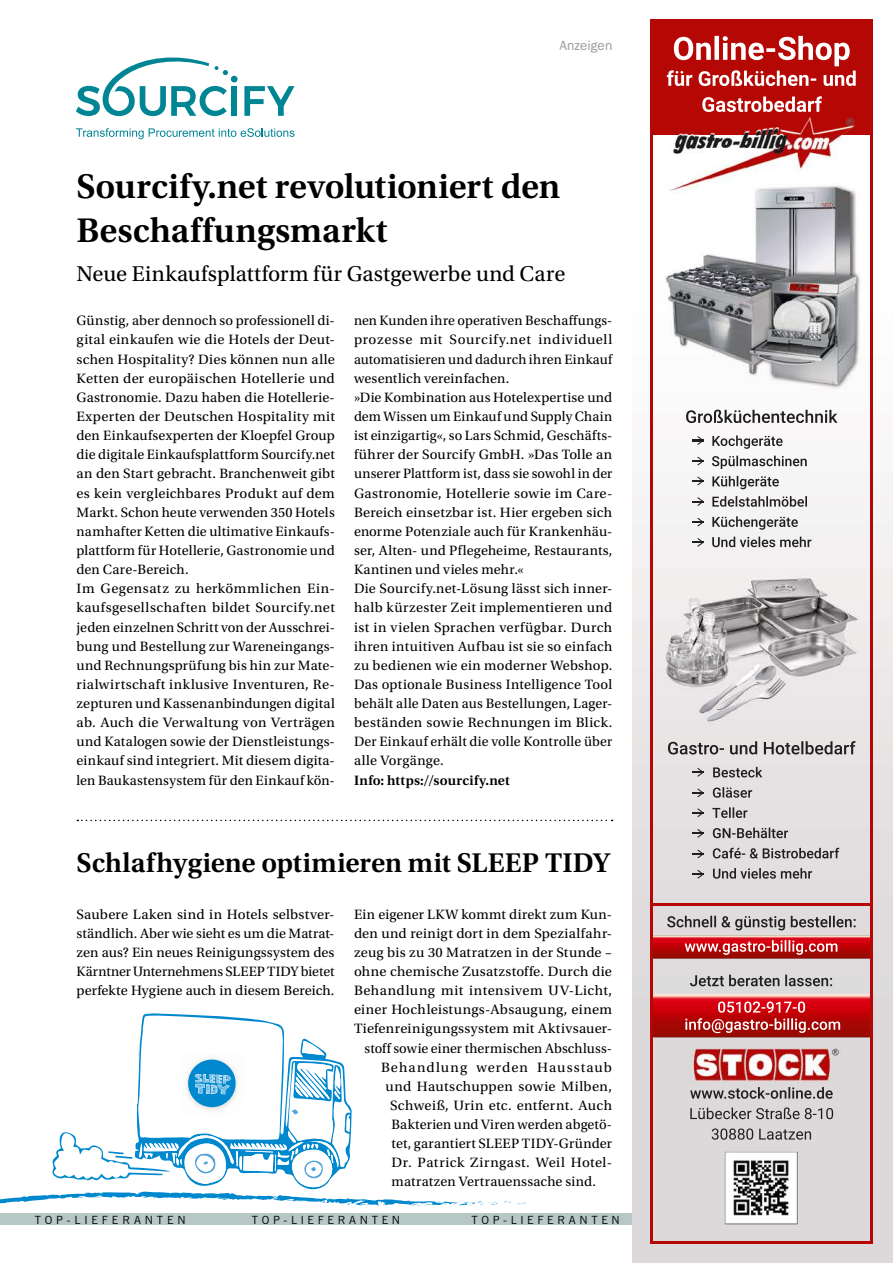
<style>
.page{position:relative;width:893px;height:1263px;background:#fff}
.page>*{position:absolute;margin:0;border:0;box-sizing:border-box;transform-origin:0 0}
.t1{font:600 36px/43.2px "Utopia Std";color:#000}
.t2{font:600 28.5px "Utopia Std";color:#000}
.t3{font:22.5px "Utopia Std";color:#000}
.t4{font:14.25px/19.2px "Utopia Std";letter-spacing:.015em;color:#000}
.t5{font:14.25px "Utopia Std";letter-spacing:.035em;color:#000}
.t6{font:600 14.25px "Utopia Std";letter-spacing:.015em;color:#000}
.t7{font:14.25px "Utopia Std";letter-spacing:.07em;color:#000}
.t8{font:13.5px "ITC Franklin Gothic Std";letter-spacing:.005em;color:#9c9895}
.t9{font:11.25px "News Gothic";letter-spacing:.335em;color:#000}
</style>
<div class="page">
<div style="left:0;top:1214px;width:651px;height:11px;background:#b7c7c6"></div>
<svg style="left:0;top:1013px;width:531px;height:193px"></svg>
<svg style="left:77px;top:820px;width:536px;height:1px"></svg>
<div style="left:231px;top:86px;width:6px;height:30px;background:#008595"></div>
<svg style="left:244px;top:86px;width:51px;height:30px"></svg>
<div style="left:231px;top:76px;width:7px;height:6px;background:#008595;border-radius:50%"></div>
<svg style="left:76px;top:57px;width:152px;height:59px"></svg>
<svg style="left:76px;top:128px;width:219px;height:11px"></svg>
<img style="left:633px;top:19px;width:260px;height:1244px">
<img style="left:652px;top:903px;width:219px;height:2px">
<img style="left:652px;top:1241px;width:219px;height:2px">
<img style="left:650px;top:20px;width:222px;height:114px">
<img style="left:652px;top:935px;width:219px;height:23px">
<img style="left:652px;top:994px;width:219px;height:43px">
<svg style="left:692px;top:436px;width:12px;height:9px"></svg>
<svg style="left:692px;top:457px;width:12px;height:8px"></svg>
<svg style="left:692px;top:476px;width:12px;height:9px"></svg>
<svg style="left:692px;top:497px;width:12px;height:9px"></svg>
<svg style="left:692px;top:518px;width:12px;height:9px"></svg>
<svg style="left:692px;top:538px;width:12px;height:9px"></svg>
<hr style="left:650px;top:127px;width:2px;height:1116px;background:#b50704">
<svg style="left:692px;top:768px;width:12px;height:9px"></svg>
<svg style="left:692px;top:788px;width:12px;height:9px"></svg>
<svg style="left:692px;top:808px;width:12px;height:9px"></svg>
<svg style="left:692px;top:829px;width:12px;height:9px"></svg>
<svg style="left:692px;top:849px;width:12px;height:9px"></svg>
<svg style="left:692px;top:870px;width:12px;height:9px"></svg>
<hr style="left:871px;top:124px;width:2px;height:1119px;background:#b50704">
<p class="t8" style="left:559px;top:37px;width:54px">Anzeigen</p>
<h1 class="t1" style="left:77px;top:166px;width:485px">Sourcify.net revolutioniert den<br>Beschaffungsmarkt</h1>
<h3 class="t3" style="left:77px;top:261px;width:490px">Neue Einkaufsplattform für Gastgewerbe und Care</h3>
<p class="t4" style="left:77px;top:311px;width:260px">Günstig, aber dennoch so professionell di&shy;gital einkaufen wie die Hotels der Deut&shy;schen Hospitality? Dies können nun alle Ketten der europäischen Hotellerie und Gastronomie. Dazu haben die Hotellerie-Experten der Deutschen Hospitality mit den Einkaufsexperten der Kloepfel Group die digitale Einkaufsplattform Sourcify.net an den Start gebracht. Branchenweit gibt es kein vergleichbares Produkt auf dem Markt. Schon heute verwenden 350 Hotels namhafter Ketten die ultimative Einkaufs&shy;plattform für Hotellerie, Gastronomie und den Care-Bereich.<br>Im Gegensatz zu herkömmlichen Ein&shy;kaufsgesellschaften bildet Sourcify.net jeden einzelnen Schritt von der Ausschrei&shy;bung und Bestellung zur Wareneingangs&shy;und Rechnungsprüfung bis hin zur Mate&shy;rialwirtschaft inklusive Inventuren, Re&shy;zepturen und Kassenanbindungen digital ab. Auch die Verwaltung von Verträgen und Katalogen sowie der Dienstleistungs&shy;einkauf sind integriert. Mit diesem digita&shy;len Baukastensystem für den Einkauf kön-</p>
<p class="t4" style="left:354px;top:311px;width:260px">nen Kunden ihre operativen Beschaffungs&shy;prozesse mit Sourcify.net individuell automatisieren und dadurch ihren Einkauf wesentlich vereinfachen.<br>»Die Kombination aus Hotelexpertise und dem Wissen um Einkauf und Supply Chain ist einzigartig«, so Lars Schmid, Geschäfts&shy;führer der Sourcify GmbH. »Das Tolle an unserer Plattform ist, dass sie sowohl in der Gastronomie, Hotellerie sowie im Care-Bereich einsetzbar ist. Hier ergeben sich enorme Potenziale auch für Krankenhäu&shy;ser, Alten- und Pflegeheime, Restaurants, Kantinen und vieles mehr.«<br>Die Sourcify.net-Lösung lässt sich inner&shy;halb kürzester Zeit implementieren und ist in vielen Sprachen verfügbar. Durch ihren intuitiven Aufbau ist sie so einfach zu bedienen wie ein moderner Webshop.<br>Das optionale Business Intelligence Tool behält alle Daten aus Bestellungen, Lager&shy;beständen sowie Rechnungen im Blick.<br>Der Einkauf erhält die volle Kontrolle über alle Vorgänge.</p>
<p class="t6" style="left:354px;top:772px;width:157px">Info: https://sourcify.net</p>
<h2 class="t2" style="left:77px;top:847px;width:535px">Schlafhygiene optimieren mit SLEEP TIDY</h2>
<p class="t4" style="left:77px;top:904px;width:260px;text-align:justify">Saubere Laken sind in Hotels selbstver&shy;ständlich. Aber wie sieht es um die Matrat&shy;zen aus? Ein neues Reinigungssystem des Kärntner Unternehmens SLEEP TIDY bietet perfekte Hygiene auch in diesem Bereich.</p>
<p class="t4" style="left:354px;top:904px;width:259px">Ein eigener LKW kommt direkt zum Kun-</p>
<p class="t4" style="left:354px;top:924px;width:259px">den und reinigt dort in dem Spezialfahr-</p>
<p class="t4" style="left:354px;top:943px;width:260px">zeug bis zu 30 Matratzen in der Stunde –</p>
<p class="t4" style="left:354px;top:962px;width:259px">ohne chemische Zusatzstoffe. Durch die</p>
<p class="t4" style="left:354px;top:981px;width:259px">Behandlung mit intensivem UV-Licht,</p>
<p class="t4" style="left:354px;top:1000px;width:260px">einer Hochleistungs-Absaugung, einem</p>
<p class="t4" style="left:354px;top:1019px;width:260px">Tiefenreinigungssystem mit Aktivsauer-</p>
<p class="t4" style="left:364px;top:1038px;width:249px">stoff sowie einer thermischen Abschluss-</p>
<p class="t7" style="left:381px;top:1059px;width:232px">Behandlung werden Hausstaub</p>
<p class="t4" style="left:385px;top:1077px;width:228px">und Hautschuppen sowie Milben,</p>
<p class="t4" style="left:390px;top:1096px;width:224px">Schweiß, Urin etc. entfernt. Auch</p>
<p class="t4" style="left:391px;top:1115px;width:222px">Bakterien und Viren werden abgetö-</p>
<p class="t4" style="left:391px;top:1134px;width:222px">tet, garantiert SLEEP TIDY-Gründer</p>
<p class="t5" style="left:391px;top:1155px;width:220px">Dr. Patrick Zirngast. Weil Hotel-</p>
<p class="t4" style="left:391px;top:1172px;width:206px">matratzen Vertrauenssache sind.</p>
<p class="t9" style="left:35px;top:1212px;width:152px">TOP-LIEFERANTEN</p>
<p class="t9" style="left:261px;top:1212px;width:152px">TOP-LIEFERANTEN</p>
<p class="t9" style="left:487px;top:1212px;width:152px">TOP-LIEFERANTEN</p>
<p class="t9" style="left:252px;top:1212px;width:150px">TOP-LIEFERANTEN</p>
<p class="t9" style="left:472px;top:1212px;width:150px">TOP-LIEFERANTEN</p>
</div>
